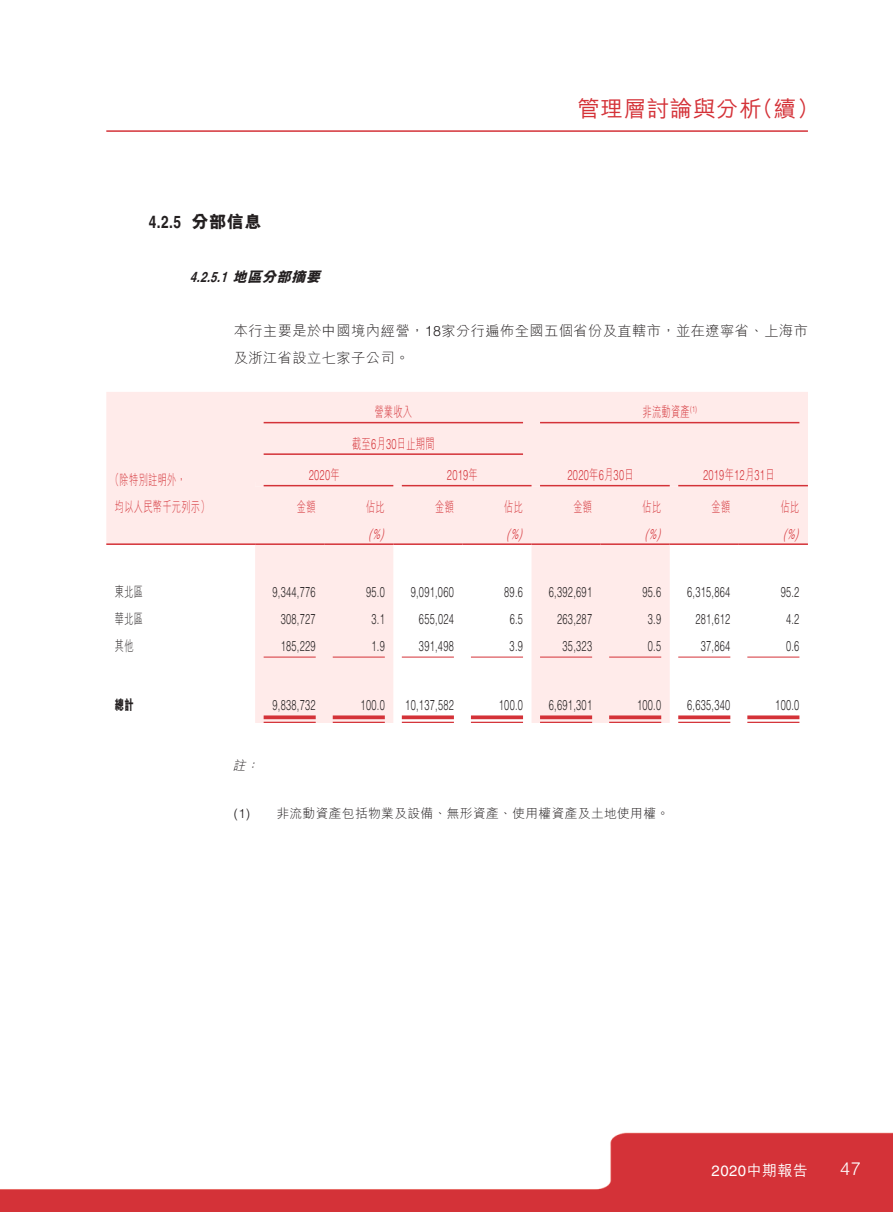
<style>
.page{position:relative;width:893px;height:1212px;background:#fff}
.page>*{position:absolute;margin:0;border:0;box-sizing:border-box;transform-origin:0 0}
.t1{font:500 22.5px "M Hei HK";letter-spacing:.03em;color:#d43238}
.t2{font:300 18px "Helvetica LT Std";color:#fff}
.t3{font:700 17.25px "Helvetica LT Std";color:#231f20;scale:.8 1}
.t4{font:15px "Helvetica LT Std";color:#fff}
.t5{font:300 14.25px "Helvetica LT Std";letter-spacing:.03em;color:#231f20;scale:.65 1}
.t6{font:300 14.25px/27px "M Hei HK";letter-spacing:.03em;color:#d43238;scale:.65 1}
.t7{font:300 14.25px/27px "M Hei HK";letter-spacing:.03em;color:#231f20}
.t8{font:300 14.25px "Helvetica LT Std";letter-spacing:.03em;color:#d43238;scale:.65 1}
.t9{font:italic 700 14.25px "Helvetica LT Std";color:#231f20;scale:.8 1}
.t10{font:italic 300 14.25px "Helvetica LT Std";color:#d43238;scale:.65 1}
.t11{font:300 14.25px "M Hei HK";letter-spacing:.03em;color:#231f20;scale:.65 1}
.t12{font:800 14.25px "M Hei HK";color:#231f20;scale:.65 1}
.t13{font:300 12.75px "M Hei HK";letter-spacing:.03em;color:#231f20}
.t14{font:italic 300 12.75px "M Hei HK";color:#231f20}
.s1{font-family:"M Hei HK";font-weight:800}
.s2{font-family:"Helvetica LT Std"}
.s3{font-family:"M Hei HK"}
.s4{font-family:"M Hei HK";font-weight:500}
</style>
<div class="page">
<img style="left:0;top:1132px;width:893px;height:80px">
<hr style="left:106px;top:130px;width:702px;height:2px;background:#d43238">
<svg style="left:106px;top:392px;width:702px;height:331px;fill:#ffebea"></svg>
<svg style="left:255px;top:482px;width:553px;height:4px;background:#fde5e4"></svg>
<hr style="left:264px;top:422px;width:259px;height:1px;background:#d43238">
<hr style="left:540px;top:422px;width:259px;height:1px;background:#d43238">
<hr style="left:264px;top:453px;width:259px;height:2px;background:#d43238">
<hr style="left:264px;top:485px;width:129px;height:1px;background:#d43238">
<hr style="left:402px;top:485px;width:129px;height:1px;background:#d43238">
<hr style="left:540px;top:485px;width:130px;height:1px;background:#d43238">
<hr style="left:678px;top:485px;width:130px;height:1px;background:#d43238">
<hr style="left:106px;top:543px;width:149px;height:2px;background:#d43238">
<hr style="left:255px;top:543px;width:69px;height:2px;background:#d43238">
<hr style="left:324px;top:543px;width:69px;height:2px;background:#d43238">
<hr style="left:393px;top:543px;width:69px;height:2px;background:#d43238">
<hr style="left:462px;top:543px;width:69px;height:2px;background:#d43238">
<hr style="left:531px;top:543px;width:70px;height:2px;background:#d43238">
<hr style="left:601px;top:543px;width:69px;height:2px;background:#d43238">
<hr style="left:670px;top:543px;width:69px;height:2px;background:#d43238">
<hr style="left:739px;top:543px;width:69px;height:2px;background:#d43238">
<hr style="left:264px;top:657px;width:52px;height:1px;background:#d43238">
<hr style="left:333px;top:657px;width:52px;height:1px;background:#d43238">
<hr style="left:402px;top:657px;width:52px;height:1px;background:#d43238">
<hr style="left:471px;top:657px;width:52px;height:1px;background:#d43238">
<hr style="left:540px;top:657px;width:52px;height:1px;background:#d43238">
<hr style="left:609px;top:657px;width:52px;height:1px;background:#d43238">
<hr style="left:678px;top:657px;width:52px;height:1px;background:#d43238">
<hr style="left:747px;top:657px;width:52px;height:1px;background:#d43238">
<svg style="left:264px;top:715px;width:52px;height:4px"></svg>
<hr style="left:264px;top:722px;width:52px;height:1px;background:#d43238">
<svg style="left:333px;top:715px;width:52px;height:4px"></svg>
<hr style="left:333px;top:722px;width:52px;height:1px;background:#d43238">
<svg style="left:402px;top:715px;width:52px;height:4px"></svg>
<hr style="left:402px;top:722px;width:52px;height:1px;background:#d43238">
<svg style="left:471px;top:715px;width:52px;height:4px"></svg>
<hr style="left:471px;top:722px;width:52px;height:1px;background:#d43238">
<svg style="left:540px;top:715px;width:52px;height:4px"></svg>
<hr style="left:540px;top:722px;width:52px;height:1px;background:#d43238">
<svg style="left:609px;top:715px;width:52px;height:4px"></svg>
<hr style="left:609px;top:722px;width:52px;height:1px;background:#d43238">
<svg style="left:678px;top:715px;width:52px;height:4px"></svg>
<hr style="left:678px;top:722px;width:52px;height:1px;background:#d43238">
<svg style="left:747px;top:715px;width:52px;height:4px"></svg>
<hr style="left:747px;top:722px;width:52px;height:1px;background:#d43238">
<p class="t3" style="left:149px;top:211px;width:143px">4.2.5 <span class="s1">分部信息</span></p>
<p class="t9" style="left:190px;top:268px;width:169px">4.2.5.1 <span class="s1">地區分部摘要</span></p>
<h1 class="t1" style="left:577px;top:92px;width:244px">管理層討論與分析（續）</h1>
<p class="t7" style="left:234px;top:317px;width:576px">本行主要是於中國境內經營，<span class="s2">18</span>家分行遍佈全國五個省份及直轄市，並在遼寧省、上海市及浙江省設立七家子公司。</p>
<p class="t6" style="left:115px;top:466px;width:148px;text-indent:-5px">（除特別註明外，<br>均以人民幣千元列示）</p>
<p class="t6" style="left:374px;top:398px;width:60px">營業收入</p>
<p class="t6" style="left:642px;top:398px;width:85px">非流動資產<sup>(1)</sup></p>
<p class="t6" style="left:352px;top:430px;width:129px">截至<span class="s2">6</span>月<span class="s2">30</span>日止期間</p>
<p class="t8" style="left:309px;top:466px;width:49px">2020<span class="s3">年</span></p>
<p class="t8" style="left:447px;top:466px;width:49px">2019<span class="s3">年</span></p>
<p class="t8" style="left:568px;top:466px;width:103px">2020<span class="s3">年</span>6<span class="s3">月</span>30<span class="s3">日</span></p>
<p class="t8" style="left:703px;top:466px;width:112px">2019<span class="s3">年</span>12<span class="s3">月</span>31<span class="s3">日</span></p>
<p class="t6" style="left:297px;top:493px;width:30px">金額</p>
<p class="t6" style="left:366px;top:493px;width:30px">佔比</p>
<p class="t6" style="left:435px;top:493px;width:30px">金額</p>
<p class="t6" style="left:504px;top:493px;width:30px">佔比</p>
<p class="t6" style="left:573px;top:493px;width:30px">金額</p>
<p class="t6" style="left:642px;top:493px;width:30px">佔比</p>
<p class="t6" style="left:712px;top:493px;width:30px">金額</p>
<p class="t6" style="left:781px;top:493px;width:30px">佔比</p>
<p class="t10" style="left:368px;top:525px;width:32px">(%)</p>
<p class="t10" style="left:507px;top:525px;width:32px">(%)</p>
<p class="t10" style="left:645px;top:525px;width:32px">(%)</p>
<p class="t10" style="left:783px;top:525px;width:32px">(%)</p>
<p class="t11" style="left:115px;top:585px;width:45px">東北區</p>
<p class="t5" style="left:272px;top:583px;width:68px">9,344,776</p>
<p class="t5" style="left:366px;top:583px;width:30px">95.0</p>
<p class="t5" style="left:411px;top:583px;width:68px">9,091,060</p>
<p class="t5" style="left:504px;top:583px;width:30px">89.6</p>
<p class="t5" style="left:549px;top:583px;width:68px">6,392,691</p>
<p class="t5" style="left:642px;top:583px;width:30px">95.6</p>
<p class="t5" style="left:687px;top:583px;width:68px">6,315,864</p>
<p class="t5" style="left:781px;top:583px;width:30px">95.2</p>
<p class="t11" style="left:115px;top:612px;width:45px">華北區</p>
<p class="t5" style="left:281px;top:610px;width:55px">308,727</p>
<p class="t5" style="left:371px;top:610px;width:22px">3.1</p>
<p class="t5" style="left:419px;top:610px;width:55px">655,024</p>
<p class="t5" style="left:510px;top:610px;width:22px">6.5</p>
<p class="t5" style="left:557px;top:610px;width:55px">263,287</p>
<p class="t5" style="left:648px;top:610px;width:22px">3.9</p>
<p class="t5" style="left:695px;top:610px;width:55px">281,612</p>
<p class="t5" style="left:786px;top:610px;width:22px">4.2</p>
<p class="t11" style="left:115px;top:639px;width:30px">其他</p>
<p class="t5" style="left:281px;top:637px;width:55px">185,229</p>
<p class="t5" style="left:371px;top:637px;width:22px">1.9</p>
<p class="t5" style="left:419px;top:637px;width:55px">391,498</p>
<p class="t5" style="left:510px;top:637px;width:22px">3.9</p>
<p class="t5" style="left:562px;top:637px;width:47px">35,323</p>
<p class="t5" style="left:648px;top:637px;width:22px">0.5</p>
<p class="t5" style="left:701px;top:637px;width:47px">37,864</p>
<p class="t5" style="left:786px;top:637px;width:22px">0.6</p>
<p class="t12" style="left:115px;top:697px;width:30px">總計</p>
<p class="t5" style="left:272px;top:696px;width:68px">9,838,732</p>
<p class="t5" style="left:361px;top:696px;width:39px">100.0</p>
<p class="t5" style="left:405px;top:696px;width:76px">10,137,582</p>
<p class="t5" style="left:499px;top:696px;width:39px">100.0</p>
<p class="t5" style="left:549px;top:696px;width:68px">6,691,301</p>
<p class="t5" style="left:637px;top:696px;width:39px">100.0</p>
<p class="t5" style="left:687px;top:696px;width:68px">6,635,340</p>
<p class="t5" style="left:775px;top:696px;width:39px">100.0</p>
<p class="t14" style="left:233px;top:759px;width:31px">註：</p>
<p class="t13" style="left:234px;top:807px;width:437px"><span class="s2">(1)</span> 非流動資產包括物業及設備、無形資產、使用權資產及土地使用權。</p>
<p class="t4" style="left:712px;top:1162px;width:98px">2020<span class="s4">中期報告</span></p>
<p class="t2" style="left:840px;top:1158px;width:22px">47</p>
</div>
